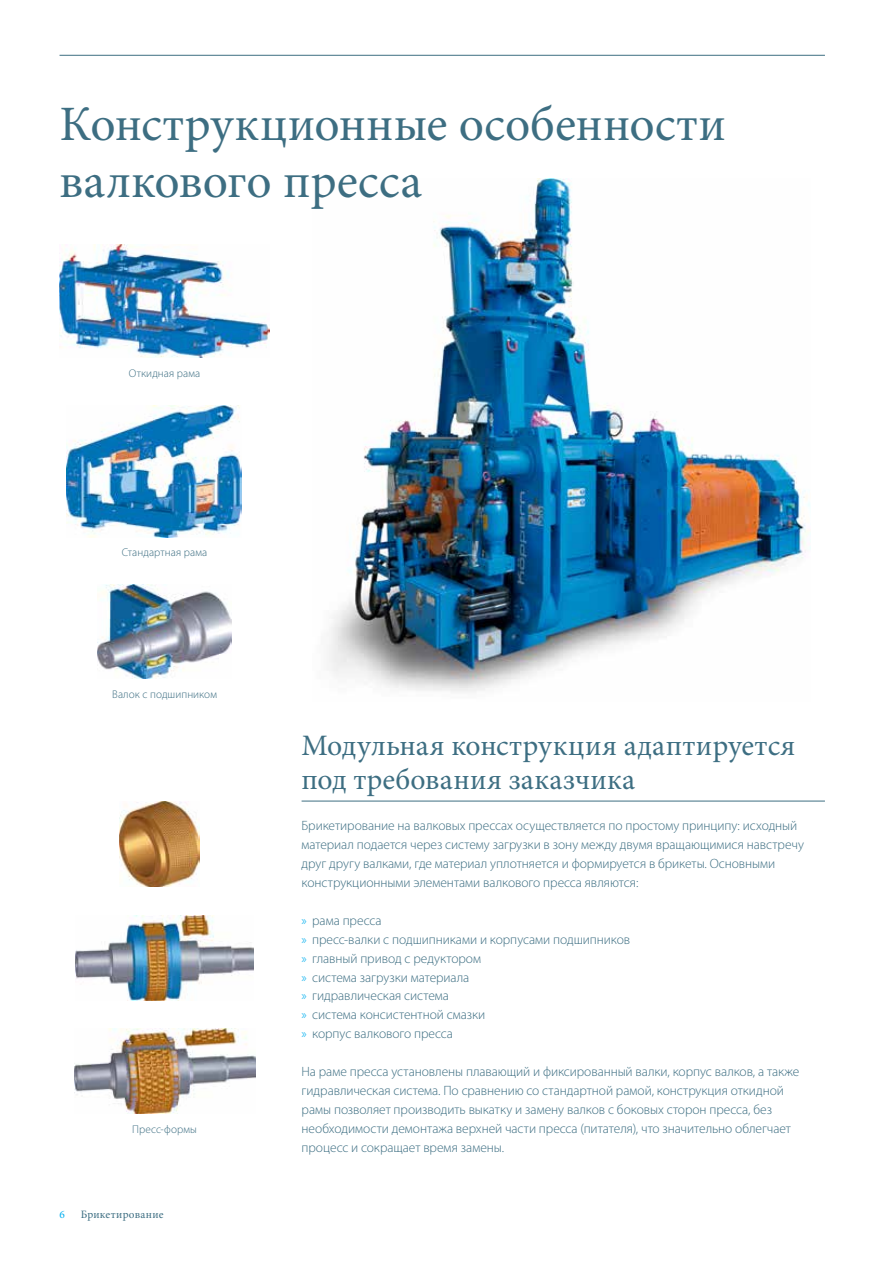
<style>
.page{position:relative;width:893px;height:1263px;background:#fff}
.page>*{position:absolute;margin:0;border:0;box-sizing:border-box;transform-origin:0 0}
.t1{font:49.5px/57px "Minion Pro";color:#3d6e82}
.t2{font:29.7px/34.2px "Minion Pro";letter-spacing:.005em;color:#3d6e82}
.t3{font:300 13.5px/18.9px "Myriad Pro";letter-spacing:-.005em;color:#3d6e82}
.t4{font:300 11.25px "Myriad Pro";letter-spacing:.01em;color:#3d6e82}
.t5{font:11.25px "Minion Pro";letter-spacing:.025em;color:#3d6e82}
.t6{font:11.25px "Minion Pro";color:#00aeef}
.s1{color:#00aeef}
</style>
<div class="page">
<img style="left:329px;top:178px;width:481px;height:514px">
<img style="left:120px;top:802px;width:79px;height:85px">
<img style="left:76px;top:915px;width:178px;height:85px">
<img style="left:74px;top:1029px;width:181px;height:85px">
<hr style="left:302px;top:801px;width:523px;height:1px;background:#3d6e82">
<img style="left:60px;top:245px;width:210px;height:113px">
<img style="left:66px;top:405px;width:175px;height:132px">
<img style="left:98px;top:584px;width:133px;height:94px">
<hr style="left:60px;top:55px;width:765px;height:1px;background:#3d6e82">
<h1 class="t1" style="left:60px;top:96px;width:668px">Конструкционные особенности валкового пресса</h1>
<p class="t4" style="left:129px;top:366px;width:73px">Откидная рама</p>
<p class="t4" style="left:122px;top:546px;width:87px">Стандартная рама</p>
<p class="t4" style="left:112px;top:687px;width:106px">Валок с подшипником</p>
<p class="t4" style="left:132px;top:1122px;width:66px">Пресс-формы</p>
<p class="t6" style="left:60px;top:1206px;width:7px">6</p>
<p class="t5" style="left:81px;top:1206px;width:84px">Брикетирование</p>
<h2 class="t2" style="left:302px;top:728px;width:495px">Модульная конструкция адаптируется под требования заказчика</h2>
<p class="t3" style="left:302px;top:816px;width:504px">Брикетирование на валковых прессах осуществляется по простому принципу: исходный материал подается через систему загрузки в зону между двумя вращающимися навстречу друг другу валками, где материал уплотняется и формируется в брикеты. Основными конструкционными элементами валкового пресса являются:</p>
<p class="t3" style="left:302px;top:911px;width:330px"><span class="s1">»</span> рама пресса<br><span class="s1">»</span> пресс-валки с подшипниками и корпусами подшипников <span class="s1">»</span> главный привод с редуктором<br><span class="s1">»</span> система загрузки материала<br><span class="s1">»</span> гидравлическая система<br><span class="s1">»</span> система консистентной смазки<br><span class="s1">»</span> корпус валкового пресса</p>
<p class="t3" style="left:302px;top:1062px;width:499px">На раме пресса установлены плавающий и фиксированный валки, корпус валков, а также гидравлическая система. По сравнению со стандартной рамой, конструкция откидной рамы позволяет производить выкатку и замену валков с боковых сторон пресса, без необходимости демонтажа верхней части пресса (питателя), что значительно облегчает процесс и сокращает время замены.</p>
</div>
